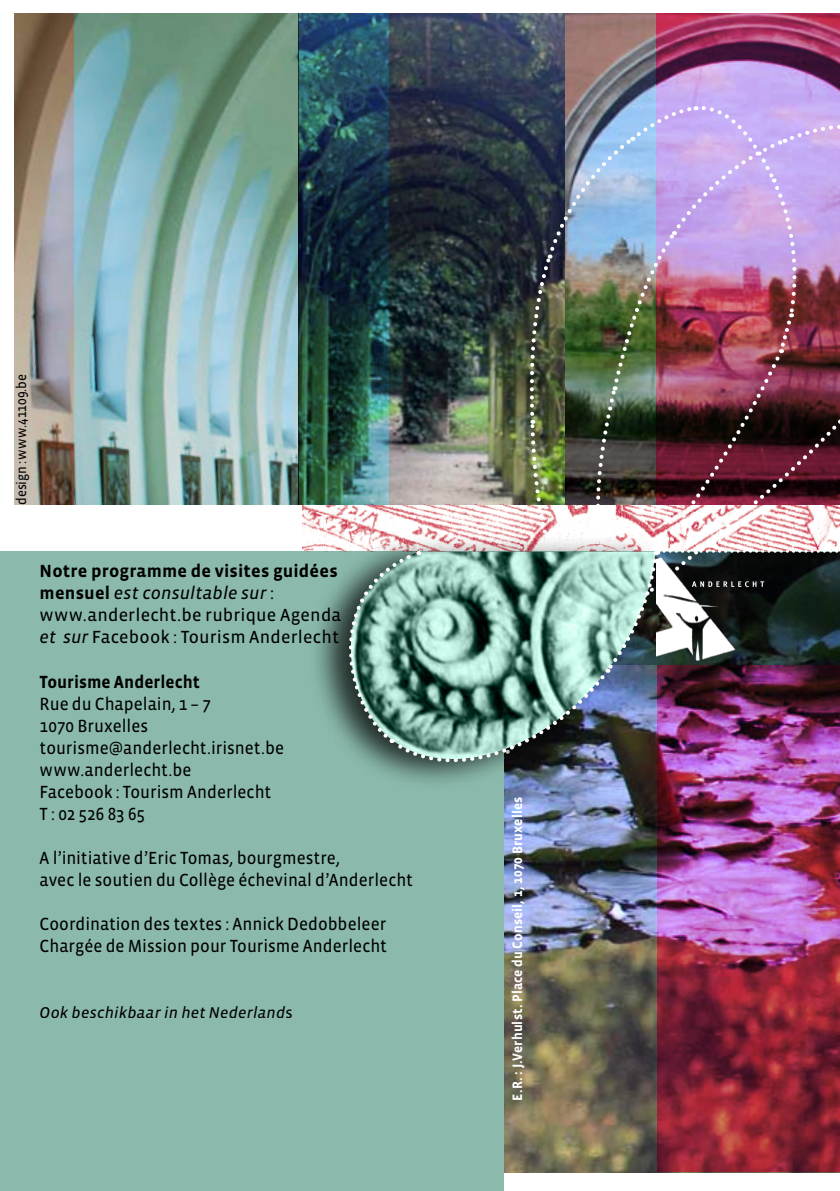
<style>
.page{position:relative;width:840px;height:1191px;background:#fff}
.page>*{position:absolute;margin:0;border:0;box-sizing:border-box;transform-origin:0 0}
.t1{font:18px/22px "Vista Sans Reg";color:#000;scale:.95 1}
.t2{font:18px/22px "Vista Sans Reg";color:#000}
.t3{font:700 18px "Vista Sans";letter-spacing:.005em;color:#000}
.t4{font:700 18px "Vista Sans";letter-spacing:.005em;color:#000;scale:.95 1}
.t5{font:italic 16px "Vista Sans Reg";letter-spacing:.01em;color:#000}
.t6{font:700 14px "Vista Sans";letter-spacing:.015em;color:#fff;scale:.95 1}
.t7{font:14px "Vista Sans Reg";letter-spacing:-.005em;color:#000;scale:.95 1}
.s1{font-family:"Vista Sans";font-weight:700}
.s2{font-style:italic}
.s3{font-style:normal}
</style>
<div class="page">
<img style="left:503px;top:984px;width:153px;height:188px">
<svg style="left:656px;top:928px;width:183px;height:244px;background:#8b263b"></svg>
<img style="left:389px;top:14px;width:176px;height:90px">
<svg style="left:565px;top:14px;width:90px;height:90px;background:#8c7779"></svg>
<svg style="left:14px;top:14px;width:60px;height:90px;background:#786047"></svg>
<svg style="left:655px;top:14px;width:184px;height:90px;background:#a05e92"></svg>
<svg style="left:74px;top:14px;width:315px;height:90px;background:#57827c"></svg>
<div style="left:0;top:552px;width:503px;height:639px;background:#8bbaad"></div>
<div style="left:304px;top:532px;width:438px;height:452px;background:#000;opacity:.75"></div>
<img style="left:0;top:104px;width:840px;height:824px">
<p class="t7" style="left:14px;top:505px;width:139px;rotate:-90deg">design : www.41109.be</p>
<p class="t3" style="left:40px;top:562px;width:299px">Notre programme de visites guidées</p>
<p class="t2" style="left:40px;top:583px;width:303px"><span class="s1">mensuel</span> <span class="s2">est consultable sur</span> : www.anderlecht.be rubrique Agenda <span class="s2">et sur</span> Facebook : Tourism Anderlecht</p>
<p class="t4" style="left:40px;top:672px;width:170px">Tourisme Anderlecht</p>
<p class="t1" style="left:40px;top:693px;width:258px">Rue du Chapelain, 1 – 7<br>1070 Bruxelles tourisme@anderlecht.irisnet.be www.anderlecht.be<br>Facebook : Tourism Anderlecht<br>T : 02 526 83 65</p>
<p class="t1" style="left:40px;top:847px;width:394px">A l’initiative d’Eric Tomas, bourgmestre,<br>avec le soutien du Collège échevinal d’Anderlecht</p>
<p class="t1" style="left:40px;top:913px;width:367px">Coordination des textes : Annick Dedobbeleer<br>Chargée de Mission pour Tourisme Anderlecht</p>
<p class="t5" style="left:40px;top:1004px;width:254px">Ook beschikbaar in het Nederland<span class="s3">s</span></p>
<p class="t6" style="left:510px;top:1100px;width:321px;rotate:-90deg">E.R. : J.Verhulst. Place du Conseil, 1, 1070 Bruxelles</p>
</div>
